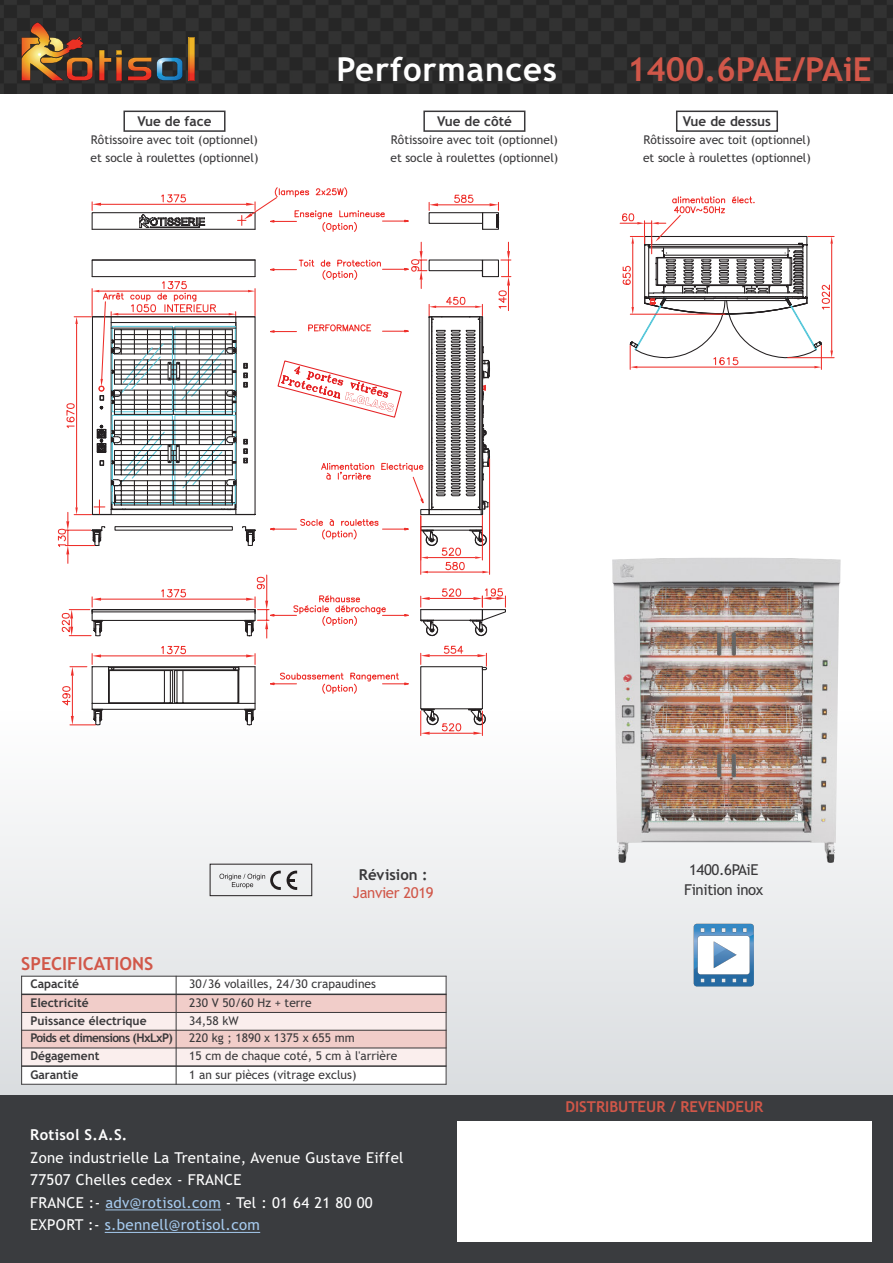
<style>
.page{position:relative;width:893px;height:1263px;background:#fff}
.page>*{position:absolute;margin:0;border:0;box-sizing:border-box;transform-origin:0 0}
.t1{font:700 33px "Trebuchet MS";color:#d15749}
.t2{font:700 33px "Trebuchet MS";letter-spacing:.025em;color:#fff}
.t3{font:700 18px "Trebuchet MS";color:#d15749}
.t4{font:15px/22.5px "Trebuchet MS";letter-spacing:.02em;color:#fff}
.t5{font:700 15px "Trebuchet MS";color:#d15749}
.t6{font:15px/19.5px "Trebuchet MS";letter-spacing:-.025em;color:#39383a;text-align:center}
.t7{font:700 15px "Trebuchet MS";letter-spacing:.02em;color:#fff}
.t8{font:15px "Trebuchet MS";letter-spacing:-.025em;color:#d15749}
.t9{font:700 15px "Trebuchet MS";color:#39383a}
.t10{font:700 13.5px "Trebuchet MS";color:#39383a}
.t11{font:12px/18px "Trebuchet MS";color:#39383a}
.t12{font:700 12px "Trebuchet MS";color:#39383a}
.t13{font:700 12px "Trebuchet MS";letter-spacing:-.05em;color:#39383a}
.s1{color:#a6cbef}
</style>
<div class="page">
<div style="left:0;top:706px;width:893px;height:389px;background:linear-gradient(to bottom,#fff,#d9dcdf)"></div>
<div style="left:482px;top:212px;width:17px;height:18px;border:1px solid #231f20"></div>
<hr style="left:438px;top:204px;width:52px;height:1px;background:#ee2f2a">
<svg style="left:490px;top:202px;width:9px;height:27px"></svg>
<svg style="left:428px;top:194px;width:56px;height:36px"></svg>
<svg style="left:58px;top:242px;width:453px;height:493px"></svg>
<svg style="left:91px;top:187px;width:318px;height:45px"></svg>
<svg style="left:620px;top:196px;width:214px;height:173px"></svg>
<div style="left:0;top:1095px;width:893px;height:168px;background:#3a3c3f"></div>
<hr style="left:105px;top:1209px;width:116px;height:1px;background:#a6cbef">
<hr style="left:105px;top:1232px;width:155px;height:1px;background:#a6cbef">
<div style="left:457px;top:1121px;width:415px;height:121px;background:#fff"></div>
<div style="left:0;top:0;width:893px;height:94px;background:#2c2c2c"></div>
<svg style="left:189px;top:37px;width:6px;height:44px"></svg>
<svg style="left:128px;top:57px;width:55px;height:24px"></svg>
<svg style="left:99px;top:50px;width:23px;height:31px"></svg>
<svg style="left:21px;top:22px;width:72px;height:59px;background:#805430"></svg>
<div style="left:123px;top:111px;width:103px;height:21px;border:2px solid #39383a"></div>
<div style="left:423px;top:111px;width:102px;height:21px;border:2px solid #39383a"></div>
<div style="left:676px;top:111px;width:102px;height:21px;border:2px solid #39383a"></div>
<svg style="left:287px;top:871px;width:10px;height:19px"></svg>
<svg style="left:219px;top:871px;width:62px;height:19px"></svg>
<div style="left:210px;top:864px;width:102px;height:32px;border:1px solid #231f20"></div>
<img style="left:612px;top:558px;width:229px;height:305px">
<svg style="left:694px;top:924px;width:60px;height:62px"></svg>
<div style="left:21px;top:976px;width:155px;height:18px;background:#fff"></div>
<div style="left:176px;top:976px;width:270px;height:18px;background:#fff"></div>
<div style="left:21px;top:994px;width:155px;height:18px;background:#f1cdc9"></div>
<div style="left:176px;top:994px;width:270px;height:18px;background:#f1cdc9"></div>
<div style="left:21px;top:1012px;width:155px;height:18px;background:#faeeed"></div>
<div style="left:176px;top:1012px;width:270px;height:18px;background:#faeeed"></div>
<div style="left:21px;top:1030px;width:155px;height:18px;background:#f1cdc9"></div>
<div style="left:176px;top:1030px;width:270px;height:18px;background:#f1cdc9"></div>
<div style="left:21px;top:1048px;width:155px;height:18px;background:#faeeed"></div>
<div style="left:176px;top:1048px;width:270px;height:18px;background:#faeeed"></div>
<div style="left:21px;top:1066px;width:155px;height:18px;background:#fff"></div>
<div style="left:176px;top:1066px;width:270px;height:18px;background:#fff"></div>
<hr style="left:21px;top:976px;width:1px;height:108px;background:#39383a">
<hr style="left:176px;top:976px;width:1px;height:108px;background:#39383a">
<hr style="left:446px;top:976px;width:1px;height:108px;background:#39383a">
<hr style="left:21px;top:976px;width:425px;height:1px;background:#39383a">
<hr style="left:21px;top:993px;width:425px;height:2px;background:#39383a">
<hr style="left:21px;top:1012px;width:425px;height:1px;background:#39383a">
<hr style="left:21px;top:1030px;width:425px;height:1px;background:#39383a">
<hr style="left:21px;top:1047px;width:425px;height:1px;background:#39383a">
<hr style="left:21px;top:1065px;width:425px;height:2px;background:#39383a">
<hr style="left:21px;top:1084px;width:425px;height:1px;background:#39383a">
<p class="t10" style="left:137px;top:114px;width:75px">Vue de face</p>
<p class="t11" style="left:91px;top:131px;width:169px">Rôtissoire avec toit (optionnel) et socle à roulettes (optionnel)</p>
<h1 class="t2" style="left:337px;top:50px;width:222px">Performances</h1>
<h1 class="t1" style="left:627px;top:50px;width:246px">1400.6PAE/PAiE</h1>
<p class="t10" style="left:437px;top:114px;width:76px">Vue de côté</p>
<p class="t11" style="left:391px;top:131px;width:169px">Rôtissoire avec toit (optionnel) et socle à roulettes (optionnel)</p>
<p class="t10" style="left:683px;top:114px;width:90px">Vue de dessus</p>
<p class="t11" style="left:643px;top:131px;width:169px">Rôtissoire avec toit (optionnel) et socle à roulettes (optionnel)</p>
<p class="t9" style="left:359px;top:866px;width:70px">Révision :</p>
<p class="t8" style="left:353px;top:884px;width:82px">Janvier 2019</p>
<p class="t6" style="left:684px;top:860px;width:81px">1400.6PAiE<br>Finition inox</p>
<h2 class="t3" style="left:21px;top:953px;width:134px">SPECIFICATIONS</h2>
<p class="t12" style="left:31px;top:977px;width:50px">Capacité</p>
<p class="t11" style="left:189px;top:975px;width:188px">30/36 volailles, 24/30 crapaudines</p>
<p class="t12" style="left:31px;top:995px;width:60px">Electricité</p>
<p class="t11" style="left:189px;top:994px;width:124px">230 V 50/60 Hz + terre</p>
<p class="t12" style="left:31px;top:1013px;width:118px">Puissance électrique</p>
<p class="t11" style="left:189px;top:1011px;width:51px">34,58 kW</p>
<p class="t13" style="left:31px;top:1031px;width:144px">Poids et dimensions (HxLxP)</p>
<p class="t11" style="left:189px;top:1029px;width:167px">220 kg ; 1890 x 1375 x 655 mm</p>
<p class="t12" style="left:31px;top:1049px;width:70px">Dégagement</p>
<p class="t11" style="left:189px;top:1047px;width:210px">15 cm de chaque coté, 5 cm à l'arrière</p>
<p class="t12" style="left:31px;top:1067px;width:49px">Garantie</p>
<p class="t11" style="left:189px;top:1065px;width:169px">1 an sur pièces (vitrage exclus)</p>
<p class="t7" style="left:30px;top:1126px;width:99px">Rotisol S.A.S.</p>
<p class="t4" style="left:30px;top:1146px;width:375px">Zone industrielle La Trentaine, Avenue Gustave Eiffel 77507 Chelles cedex - FRANCE<br>FRANCE :- <span class="s1">adv@rotisol.com</span> - Tel : 01 64 21 80 00<br>EXPORT :- <span class="s1">s.bennell@rotisol.com</span></p>
<p class="t5" style="left:565px;top:1098px;width:200px">DISTRIBUTEUR / REVENDEUR</p>
</div>
